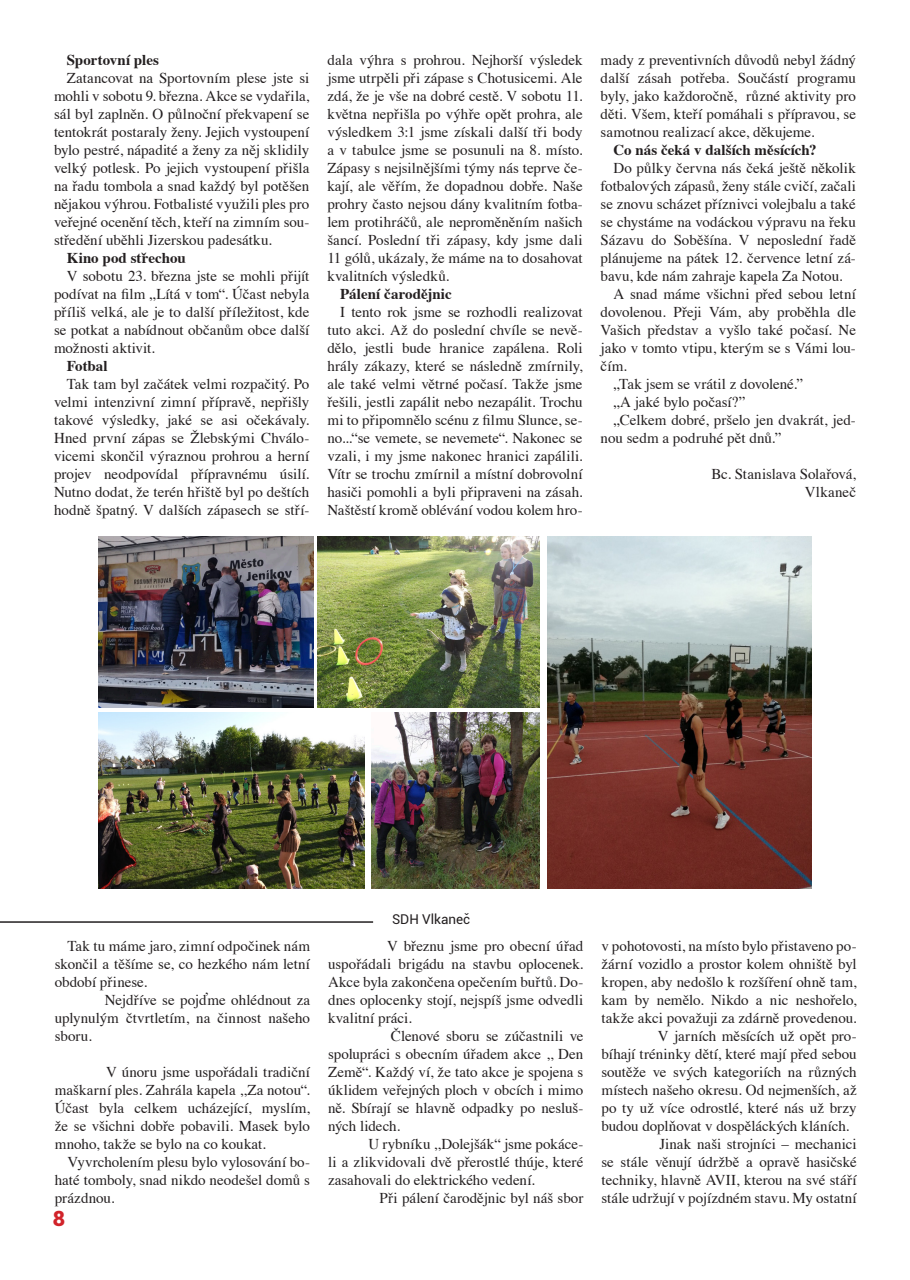
<style>
.page{position:relative;width:910px;height:1280px;background:#fff}
.page>*{position:absolute;margin:0;border:0;box-sizing:border-box;transform-origin:0 0}
.t1{font:900 21px "Roboto";color:#d1232a}
.t2{font:15px/18px "Times";color:#231f20;text-align:justify}
.t3{font:700 15px "Times";color:#231f20}
.t4{font:13.5px "Roboto";color:#231f20}
</style>
<div class="page">
<img style="left:98px;top:712px;width:266px;height:177px">
<img style="left:318px;top:536px;width:222px;height:171px">
<img style="left:547px;top:536px;width:264px;height:353px">
<img style="left:98px;top:536px;width:215px;height:171px">
<img style="left:372px;top:712px;width:168px;height:177px">
<hr style="left:0;top:921px;width:373px;height:2px;background:#231f20">
<p class="t3" style="left:67px;top:46px;width:94px">Sportovní ples</p>
<p class="t2" style="left:54px;top:68px;width:257px;text-indent:13px">Zatancovat na Sportovním plese jste si mohli v sobotu 9. března. Akce se vydařila, sál byl zaplněn. O půlnoční překvapení se tentokrát postaraly ženy. Jejich vystoupení bylo pestré, nápadité a ženy za něj sklidily velký potlesk. Po jejich vystoupení přišla na řadu tombola a snad každý byl potěšen nějakou výhrou. Fotbalisté využili ples pro veřejné ocenění těch, kteří na zimním sou&shy;středění uběhli Jizerskou padesátku.</p>
<p class="t3" style="left:67px;top:244px;width:120px">Kino pod střechou</p>
<p class="t2" style="left:54px;top:266px;width:257px;text-indent:13px">V sobotu 23. března jste se mohli přijít podívat na film „Lítá v tom“. Účast nebyla příliš velká, ale je to další příležitost, kde se potkat a nabídnout občanům obce další možnosti aktivit.</p>
<p class="t3" style="left:67px;top:352px;width:43px">Fotbal</p>
<p class="t2" style="left:54px;top:374px;width:257px;text-indent:13px">Tak tam byl začátek velmi rozpačitý. Po velmi intenzivní zimní přípravě, nepřišly takové výsledky, jaké se asi očekávaly.<br>Hned první zápas se Žlebskými Chválo&shy;vicemi skončil výraznou prohrou a herní projev neodpovídal přípravnému úsilí.<br>Nutno dodat, že terén hřiště byl po deštích hodně špatný. V dalších zápasech se stří-</p>
<p class="t2" style="left:327px;top:50px;width:257px">dala výhra s prohrou. Nejhorší výsledek jsme utrpěli při zápase s Chotusicemi. Ale zdá, že je vše na dobré cestě. V sobotu 11. května nepřišla po výhře opět prohra, ale výsledkem 3:1 jsme získali další tři body a v tabulce jsme se posunuli na 8. místo.<br>Zápasy s nejsilnějšími týmy nás teprve če&shy;kají, ale věřím, že dopadnou dobře. Naše prohry často nejsou dány kvalitním fotba&shy;lem protihráčů, ale neproměněním našich šancí. Poslední tři zápasy, kdy jsme dali 11 gólů, ukázaly, že máme na to dosahovat kvalitních výsledků.</p>
<p class="t3" style="left:340px;top:280px;width:113px">Pálení čarodějnic</p>
<p class="t2" style="left:327px;top:302px;width:257px;text-indent:13px">I tento rok jsme se rozhodli realizovat tuto akci. Až do poslední chvíle se nevě&shy;dělo, jestli bude hranice zapálena. Roli hrály zákazy, které se následně zmírnily, ale také velmi větrné počasí. Takže jsme řešili, jestli zapálit nebo nezapálit. Trochu mi to připomnělo scénu z filmu Slunce, se&shy;no...“se vemete, se nevemete“. Nakonec se vzali, i my jsme nakonec hranici zapálili.<br>Vítr se trochu zmírnil a místní dobrovolní hasiči pomohli a byli připraveni na zásah.<br>Naštěstí kromě oblévání vodou kolem hro-</p>
<p class="t2" style="left:601px;top:50px;width:257px">mady z preventivních důvodů nebyl žádný další zásah potřeba. Součástí programu byly, jako každoročně, různé aktivity pro děti. Všem, kteří pomáhali s přípravou, se samotnou realizací akce, děkujeme.</p>
<p class="t3" style="left:613px;top:136px;width:205px">Co nás čeká v dalších měsících?</p>
<p class="t2" style="left:601px;top:158px;width:257px;text-indent:13px">Do půlky června nás čeká ještě několik fotbalových zápasů, ženy stále cvičí, začali se znovu scházet příznivci volejbalu a také se chystáme na vodáckou výpravu na řeku Sázavu do Soběšína. V neposlední řadě plánujeme na pátek 12. července letní zá&shy;bavu, kde nám zahraje kapela Za Notou.</p>
<p class="t2" style="left:601px;top:284px;width:257px;text-indent:13px">A snad máme všichni před sebou letní dovolenou. Přeji Vám, aby proběhla dle Vašich představ a vyšlo také počasí. Ne jako v tomto vtipu, kterým se s Vámi lou&shy;čím.</p>
<p class="t2" style="left:613px;top:374px;width:191px">„Tak jsem se vrátil z dovolené.”</p>
<p class="t2" style="left:613px;top:392px;width:133px">„A jaké bylo počasí?”</p>
<p class="t2" style="left:601px;top:410px;width:257px;text-indent:13px">„Celkem dobré, pršelo jen dvakrát, jed&shy;nou sedm a podruhé pět dnů.”</p>
<p class="t2" style="left:711px;top:464px;width:146px;text-align:right">Bc. Stanislava Solařová,<br>Vlkaneč</p>
<p class="t2" style="left:55px;top:936px;width:257px;text-indent:13px">Tak tu máme jaro, zimní odpočinek nám skončil a těšíme se, co hezkého nám letní období přinese.</p>
<p class="t2" style="left:55px;top:990px;width:257px;text-indent:50px">Nejdříve se pojďme ohlédnout za uplynulým čtvrtletím, na činnost našeho sboru.</p>
<p class="t2" style="left:55px;top:1062px;width:257px;text-indent:51px">V únoru jsme uspořádali tradiční maškarní ples. Zahrála kapela ,,Za notou“.<br>Účast byla celkem ucházející, myslím, že se všichni dobře pobavili. Masek bylo mnoho, takže se bylo na co koukat.</p>
<p class="t2" style="left:55px;top:1152px;width:257px;text-indent:13px">Vyvrcholením plesu bylo vylosování bo&shy;haté tomboly, snad nikdo neodešel domů s prázdnou.</p>
<p class="t1" style="left:53px;top:1203px;width:14px">8</p>
<p class="t4" style="left:392px;top:910px;width:80px">SDH Vlkaneč</p>
<p class="t2" style="left:328px;top:936px;width:257px;text-indent:59px">V březnu jsme pro obecní úřad uspořádali brigádu na stavbu oplocenek.<br>Akce byla zakončena opečením buřtů. Do&shy;dnes oplocenky stojí, nejspíš jsme odvedli kvalitní práci.</p>
<p class="t2" style="left:328px;top:1026px;width:257px;text-indent:63px">Členové sboru se zúčastnili ve spolupráci s obecním úřadem akce ,, Den Země“. Každý ví, že tato akce je spojena s úklidem veřejných ploch v obcích i mimo ně. Sbírají se hlavně odpadky po nesluš&shy;ných lidech.</p>
<p class="t2" style="left:328px;top:1134px;width:257px;text-indent:41px">U rybníku ,,Dolejšák“ jsme pokáce&shy;li a zlikvidovali dvě přerostlé thúje, které zasahovali do elektrického vedení.</p>
<p class="t2" style="left:379px;top:1188px;width:205px">Při pálení čarodějnic byl náš sbor</p>
<p class="t2" style="left:601px;top:936px;width:257px">v pohotovosti, na místo bylo přistaveno po&shy;žární vozidlo a prostor kolem ohniště byl kropen, aby nedošlo k rozšíření ohně tam, kam by nemělo. Nikdo a nic neshořelo, takže akci považuji za zdárně provedenou.</p>
<p class="t2" style="left:601px;top:1026px;width:257px;text-indent:56px">V jarních měsících už opět pro&shy;bíhají tréninky dětí, které mají před sebou soutěže ve svých kategoriích na různých místech našeho okresu. Od nejmenších, až po ty už více odrostlé, které nás už brzy budou doplňovat v dospěláckých kláních.</p>
<p class="t2" style="left:601px;top:1134px;width:257px;text-indent:58px">Jinak naši strojníci – mechanici se stále věnují údržbě a opravě hasičské techniky, hlavně AVII, kterou na své stáří stále udržují v pojízdném stavu. My ostatní</p>
</div>
